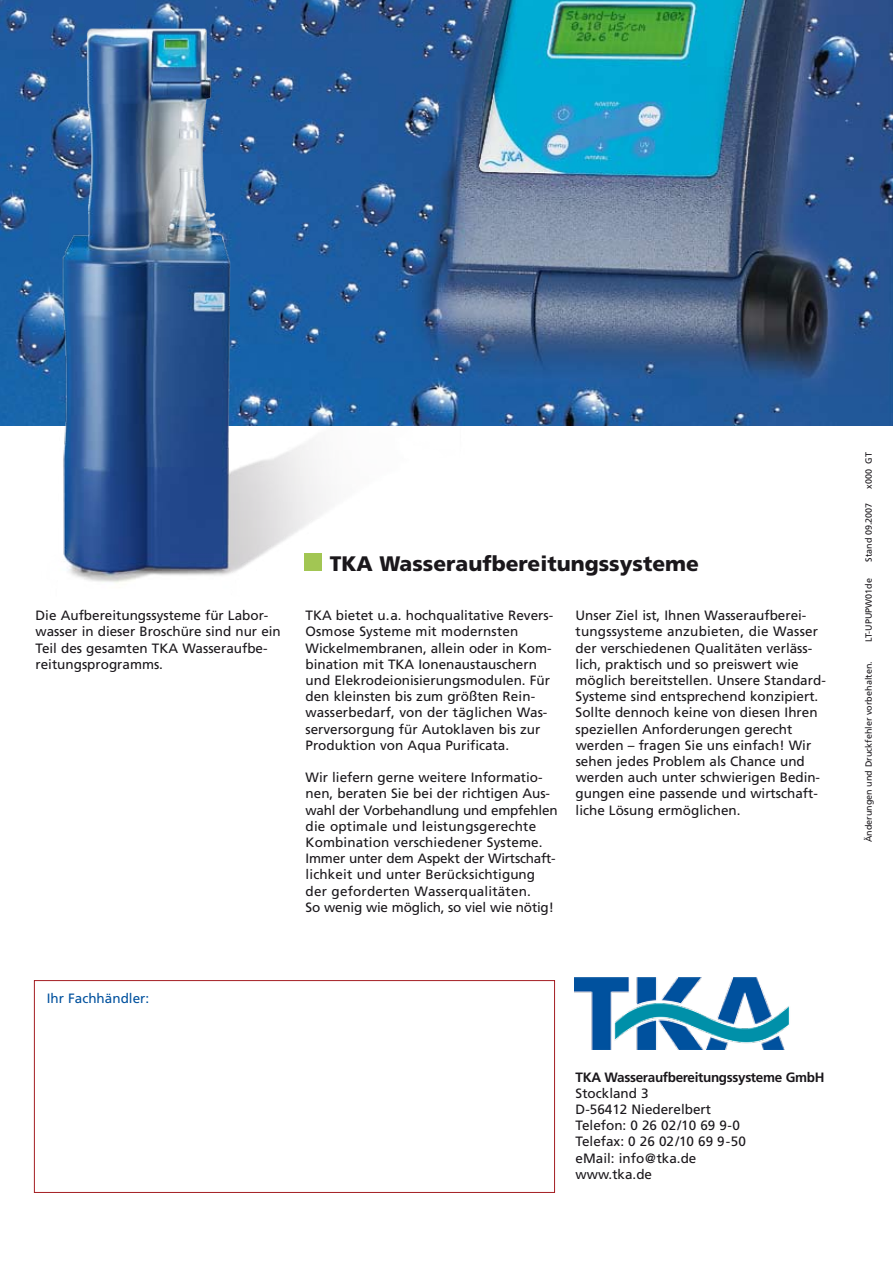
<style>
.page{position:relative;width:893px;height:1263px;background:#fff}
.page>*{position:absolute;margin:0;border:0;box-sizing:border-box;transform-origin:0 0}
.t1{font:900 21px "Frutiger";color:#1a171b}
.t2{font:13.5px/16.2px "Frutiger";color:#1a171b}
.t3{font:700 13.5px "Frutiger";letter-spacing:-.025em;color:#1a171b}
.t4{font:13.5px "Frutiger";color:#00519e}
.t5{font:9px "Frutiger";color:#1a171b}
</style>
<div class="page">
<img style="left:0;top:0;width:892px;height:425px">
<img style="left:892px;top:0;width:1px;height:426px">
<img style="left:34px;top:2px;width:476px;height:581px">
<img style="left:574px;top:978px;width:216px;height:72px">
<div style="left:34px;top:980px;width:521px;height:213px;border:1px solid #a41d22"></div>
<div style="left:304px;top:553px;width:17px;height:17px;background:#a2c653"></div>
<p class="t2" style="left:36px;top:607px;width:247px">Die Aufbereitungssysteme für Labor&shy;wasser in dieser Broschüre sind nur ein Teil des gesamten TKA Wasseraufbe&shy;reitungsprogramms.</p>
<h1 class="t1" style="left:330px;top:551px;width:371px">TKA Wasseraufbereitungssysteme</h1>
<p class="t2" style="left:306px;top:607px;width:249px">TKA bietet u.a. hochqualitative Revers-Osmose Systeme mit modernsten Wickel- membranen, allein oder in Kom&shy;bination mit TKA Ionenaustauschern und Elekrodeionisierungsmodulen. Für den kleinsten bis zum größten Rein&shy;wasserbedarf, von der täglichen Was&shy;serversorgung für Autoklaven bis zur Produktion von Aqua Purificata.</p>
<p class="t2" style="left:306px;top:769px;width:254px">Wir liefern gerne weitere Informatio&shy;nen, beraten Sie bei der richtigen Aus&shy;wahl der Vorbehandlung und empfehlen die optimale und leistungsgerechte Kombination verschiedener Systeme.<br>Immer unter dem Aspekt der Wirtschaft&shy;lichkeit und unter Berücksichtigung der geforderten Wasserqualitäten.<br>So wenig wie möglich, so viel wie nötig!</p>
<p class="t2" style="left:576px;top:607px;width:252px">Unser Ziel ist, Ihnen Wasseraufberei&shy;tungssysteme anzubieten, die Wasser der verschiedenen Qualitäten verläss&shy;lich, praktisch und so preiswert wie möglich bereitstellen. Unsere Standard-Systeme sind entsprechend konzipiert.<br>Sollte dennoch keine von diesen Ihren speziellen Anforderungen gerecht werden – fragen Sie uns einfach! Wir sehen jedes Problem als Chance und werden auch unter schwierigen Bedin&shy;gungen eine passende und wirtschaft&shy;liche Lösung ermöglichen.</p>
<p class="t4" style="left:47px;top:991px;width:104px">Ihr Fachhändler:</p>
<p class="t3" style="left:576px;top:1069px;width:250px">TKA Wasseraufbereitungssysteme GmbH</p>
<p class="t2" style="left:576px;top:1085px;width:172px">Stockland 3<br>D-56412 Niederelbert<br>Telefon: 0 26 02/10 69 9-0<br>Telefax: 0 26 02/10 69 9-50 eMail: info@tka.de www.tka.de</p>
<p class="t5" style="left:863px;top:489px;width:38px;rotate:-90deg">x000 GT</p>
<p class="t5" style="left:863px;top:562px;width:61px;rotate:-90deg">Stand 09.2007</p>
<p class="t5" style="left:863px;top:642px;width:65px;rotate:-90deg">LT-UPUPW01de</p>
<p class="t5" style="left:863px;top:842px;width:182px;rotate:-90deg">Änderungen und Druckfehler vorbehalten.</p>
</div>
